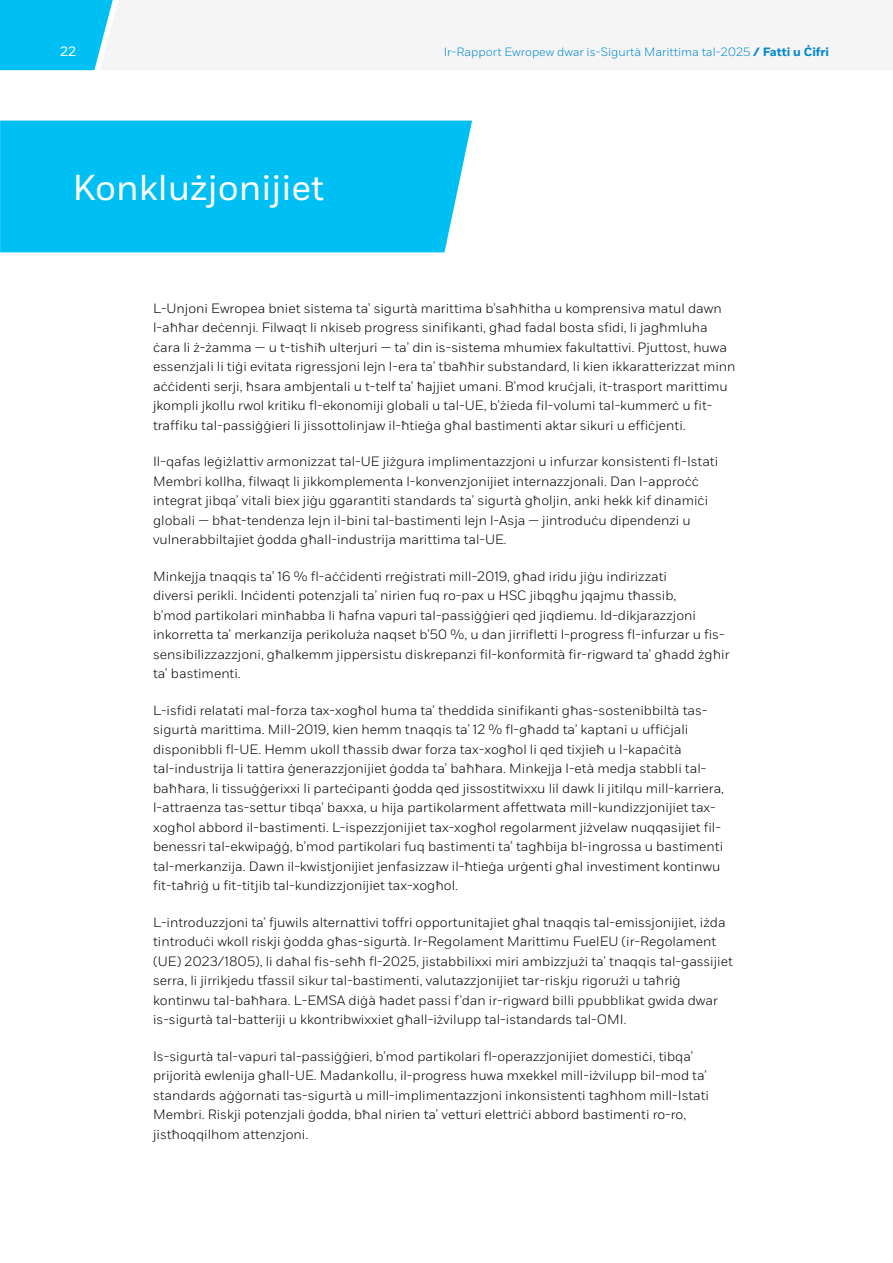
<style>
.page{position:relative;width:893px;height:1263px;background:#fff}
.page>*{position:absolute;margin:0;border:0;box-sizing:border-box;transform-origin:0 0}
.t1{font:36px "Fort";color:#fff}
.t2{font:300 13.5px/19.5px "Fort";color:#000}
.t3{font:13.5px "Fort";color:#fff}
.t4{font:300 12px "Fort";color:#0089cf}
.s1{font-weight:700}
</style>
<div class="page">
<svg style="left:0;top:0;width:113px;height:70px;background:#14c4f3"></svg>
<div style="left:0;top:121px;width:472px;height:131px;background:#00c0f3"></div>
<p class="t3" style="left:60px;top:43px;width:18px">22</p>
<p class="t4" style="left:444px;top:45px;width:387px">Ir-Rapport Ewropew dwar is-Sigurtà Marittima tal-2025 <span class="s1">/ Fatti u Ċifri</span></p>
<p class="t4" style="left:469px;top:45px;width:362px">The 2025 European Maritime Safety <span class="s1">Report / Facts and Figures</span></p>
<h1 class="t1" style="left:72px;top:166px;width:253px">Konklużjonijiet</h1>
<p class="t2" style="left:153px;top:299px;width:584px">L-Unjoni Ewropea bniet sistema ta’ sigurtà marittima b’saħħitha u komprensiva matul dawn l-aħħar deċennji. Filwaqt li nkiseb progress sinifikanti, għad fadal bosta sfidi, li jagħmluha ċara li ż-żamma — u t-tisħiħ ulterjuri — ta’ din is-sistema mhumiex fakultattivi. Pjuttost, huwa essenzjali li tiġi evitata rigressjoni lejn l-era ta’ tbaħħir substandard, li kien ikkaratterizzat minn aċċidenti serji, ħsara ambjentali u t-telf ta’ ħajjiet umani. B’mod kruċjali, it-trasport marittimu jkompli jkollu rwol kritiku fl-ekonomiji globali u tal-UE, b’żieda fil-volumi tal-kummerċ u fit&shy;traffiku tal-passiġġieri li jissottolinjaw il-ħtieġa għal bastimenti aktar sikuri u effiċjenti.</p>
<p class="t2" style="left:153px;top:452px;width:567px">Il-qafas leġiżlattiv armonizzat tal-UE jiżgura implimentazzjoni u infurzar konsistenti fl-Istati Membri kollha, filwaqt li jikkomplementa l-konvenzjonijiet internazzjonali. Dan l-approċċ integrat jibqa’ vitali biex jiġu ggarantiti standards ta’ sigurtà għoljin, anki hekk kif dinamiċi globali — bħat-tendenza lejn il-bini tal-bastimenti lejn l-Asja — jintroduċu dipendenzi u vulnerabbiltajiet ġodda għall-industrija marittima tal-UE.</p>
<p class="t2" style="left:153px;top:566px;width:578px">Minkejja tnaqqis ta’ 16 % fl-aċċidenti rreġistrati mill-2019, għad iridu jiġu indirizzati<br>diversi perikli. Inċidenti potenzjali ta’ nirien fuq ro-pax u HSC jibqgħu jqajmu tħassib,<br>b’mod partikolari minħabba li ħafna vapuri tal-passiġġieri qed jiqdiemu. Id-dikjarazzjoni inkorretta ta’ merkanzija perikoluża naqset b’50 %, u dan jirrifletti l-progress fl-infurzar u fis&shy;sensibilizzazzjoni, għalkemm jippersistu diskrepanzi fil-konformità fir-rigward ta’ għadd żgħir ta’ bastimenti.</p>
<p class="t2" style="left:153px;top:700px;width:573px">L-isfidi relatati mal-forza tax-xogħol huma ta’ theddida sinifikanti għas-sostenibbiltà tas&shy;sigurtà marittima. Mill-2019, kien hemm tnaqqis ta’ 12 % fl-għadd ta’ kaptani u uffiċjali disponibbli fl-UE. Hemm ukoll tħassib dwar forza tax-xogħol li qed tixjieħ u l-kapaċità tal-industrija li tattira ġenerazzjonijiet ġodda ta’ baħħara. Minkejja l-età medja stabbli tal&shy;baħħara, li tissuġġerixxi li parteċipanti ġodda qed jissostitwixxu lil dawk li jitilqu mill-karriera, l-attraenza tas-settur tibqa’ baxxa, u hija partikolarment affettwata mill-kundizzjonijiet tax&shy;xogħol abbord il-bastimenti. L-ispezzjonijiet tax-xogħol regolarment jiżvelaw nuqqasijiet fil&shy;benessri tal-ekwipaġġ, b’mod partikolari fuq bastimenti ta’ tagħbija bl-ingrossa u bastimenti tal-merkanzija. Dawn il-kwistjonijiet jenfasizzaw il-ħtieġa urġenti għal investiment kontinwu fit-taħriġ u fit-titjib tal-kundizzjonijiet tax-xogħol.</p>
<p class="t2" style="left:153px;top:912px;width:581px">L-introduzzjoni ta’ fjuwils alternattivi toffri opportunitajiet għal tnaqqis tal-emissjonijiet, iżda tintroduċi wkoll riskji ġodda għas-sigurtà. Ir-Regolament Marittimu FuelEU (ir-Regolament (UE) 2023/1805), li daħal fis-seħħ fl-2025, jistabbilixxi miri ambizzjużi ta’ tnaqqis tal-gassijiet serra, li jirrikjedu tfassil sikur tal-bastimenti, valutazzjonijiet tar-riskju rigorużi u taħriġ kontinwu tal-baħħara. L-EMSA diġà ħadet passi f’dan ir-rigward billi ppubblikat gwida dwar is-sigurtà tal-batteriji u kkontribwixxiet għall-iżvilupp tal-istandards tal-OMI.</p>
<p class="t2" style="left:153px;top:1046px;width:557px">Is-sigurtà tal-vapuri tal-passiġġieri, b’mod partikolari fl-operazzjonijiet domestiċi, tibqa’ prijorità ewlenija għall-UE. Madankollu, il-progress huwa mxekkel mill-iżvilupp bil-mod ta’ standards aġġornati tas-sigurtà u mill-implimentazzjoni inkonsistenti tagħhom mill-Istati Membri. Riskji potenzjali ġodda, bħal nirien ta’ vetturi elettriċi abbord bastimenti ro-ro, jistħoqqilhom attenzjoni.</p>
</div>
